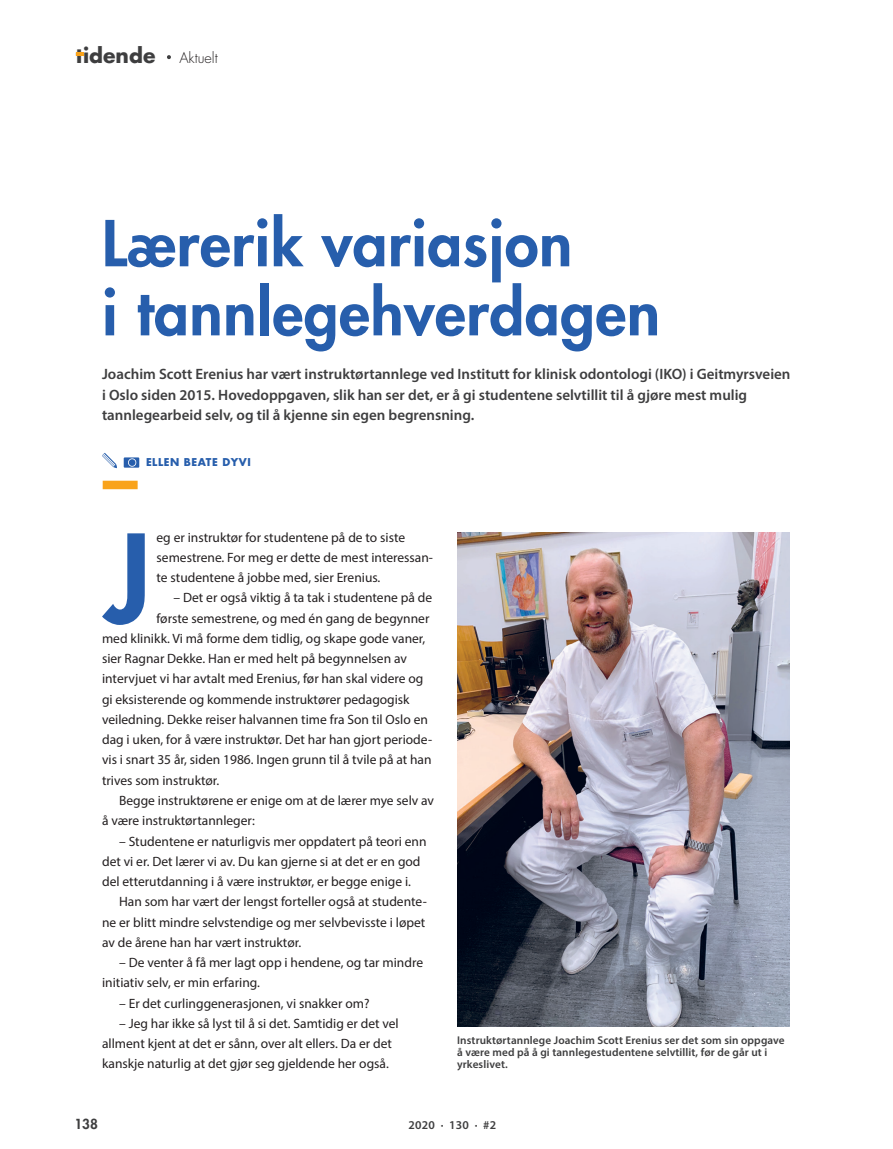
<style>
.page{position:relative;width:893px;height:1149px;background:#fff}
.page>*{position:absolute;margin:0;border:0;box-sizing:border-box;transform-origin:0 0}
.t1{font:800 118.2px "Futura Std";color:#275eac}
.t2{font:800 61.5px/69px "Futura";letter-spacing:.01em;color:#275eac}
.t3{font:700 20.4px "Futura Std";color:#3e3e3f}
.t4{font:600 15px/20.2px "Myriad Pro";color:#3e3e3f}
.t5{font:300 14.4px "Futura Std";color:#231f20}
.t6{font:13.5px/20.2px "Myriad Pro";color:#231f20}
.t7{font:800 13.5px "Futura Std";color:#3e3e3f}
.t8{font:600 12px "Myriad Pro";letter-spacing:.02em;color:#3e3e3f}
.t9{font:600 11.25px/12px "Myriad Pro";letter-spacing:.01em;color:#3e3e3f}
.t10{font:700 10.5px "Futura Std";letter-spacing:.05em;color:#275eac}
</style>
<div class="page">
<svg style="left:167px;top:55px;width:4px;height:4px"></svg>
<svg style="left:76px;top:53px;width:7px;height:3px"></svg>
<div style="left:103px;top:480px;width:35px;height:9px;background:#f9a31b"></div>
<svg style="left:102px;top:452px;width:15px;height:17px"></svg>
<div style="left:124px;top:457px;width:15px;height:10px;background:#275eac"></div>
<svg style="left:128px;top:458px;width:8px;height:8px"></svg>
<img style="left:457px;top:532px;width:333px;height:494px">
<h3 class="t3" style="left:76px;top:42px;width:81px">tidende</h3>
<p class="t5" style="left:179px;top:49px;width:40px">Aktuelt</p>
<h2 class="t2" style="left:102px;top:208px;width:559px">Lærerik variasjon<br>i tannlegehverdagen</h2>
<p class="t4" style="left:102px;top:364px;width:690px">Joachim Scott Erenius har vært instruktørtannlege ved Institutt for klinisk odontologi (IKO) i Geitmyrsveien i Oslo siden 2015. Hovedoppgaven, slik han ser det, er å gi studentene selvtillit til å gjøre mest mulig tannlegearbeid selv, og til å kjenne sin egen begrensning.</p>
<p class="t10" style="left:146px;top:455px;width:106px">ELLEN BEATE DYVI</p>
<h1 class="t1" style="left:105px;top:504px;width:47px">J</h1>
<p class="t6" style="left:157px;top:526px;width:278px">eg er instruktør for studentene på de to siste semestrene. For meg er dette de mest interessan&shy;te studentene å jobbe med, sier Erenius.</p>
<p class="t6" style="left:174px;top:587px;width:260px">– Det er også viktig å ta tak i studentene på de</p>
<p class="t6" style="left:157px;top:607px;width:274px">første semestrene, og med én gang de begynner</p>
<p class="t6" style="left:102px;top:627px;width:325px">med klinikk. Vi må forme dem tidlig, og skape gode vaner,</p>
<p class="t6" style="left:102px;top:648px;width:306px">sier Ragnar Dekke. Han er med helt på begynnelsen av</p>
<p class="t6" style="left:102px;top:668px;width:323px">intervjuet vi har avtalt med Erenius, før han skal videre og</p>
<p class="t6" style="left:102px;top:688px;width:309px">gi eksisterende og kommende instruktører pedagogisk</p>
<p class="t6" style="left:102px;top:708px;width:327px">veiledning. Dekke reiser halvannen time fra Son til Oslo en</p>
<p class="t6" style="left:102px;top:729px;width:332px">dag i uken, for å være instruktør. Det har han gjort periode-</p>
<p class="t6" style="left:102px;top:749px;width:331px">vis i snart 35 år, siden 1986. Ingen grunn til å tvile på at han</p>
<p class="t6" style="left:102px;top:769px;width:119px">trives som instruktør.</p>
<p class="t6" style="left:119px;top:789px;width:317px">Begge instruktørene er enige om at de lærer mye selv av</p>
<p class="t6" style="left:102px;top:810px;width:154px">å være instruktørtannleger:</p>
<p class="t6" style="left:102px;top:830px;width:326px;text-indent:17px">– Studentene er naturligvis mer oppdatert på teori enn det vi er. Det lærer vi av. Du kan gjerne si at det er en god del etterutdanning i å være instruktør, er begge enige i.</p>
<p class="t6" style="left:102px;top:891px;width:326px;text-align:justify;text-indent:17px">Han som har vært der lengst forteller også at studente&shy;ne er blitt mindre selvstendige og mer selvbevisste i løpet av de årene han har vært instruktør.</p>
<p class="t6" style="left:102px;top:951px;width:322px;text-indent:17px">– De venter å få mer lagt opp i hendene, og tar mindre initiativ selv, er min erfaring.</p>
<p class="t6" style="left:119px;top:992px;width:252px">– Er det curlinggenerasjonen, vi snakker om?</p>
<p class="t6" style="left:102px;top:1012px;width:298px;text-indent:17px">– Jeg har ikke så lyst til å si det. Samtidig er det vel allment kjent at det er sånn, over alt ellers. Da er det kanskje naturlig at det gjør seg gjeldende her også.</p>
<p class="t9" style="left:457px;top:1033px;width:329px">Instruktørtannlege Joachim Scott Erenius ser det som sin oppgave å være med på å gi tannlegestudentene selvtillit, før de går ut i yrkeslivet.</p>
<p class="t7" style="left:74px;top:1115px;width:25px">138</p>
<p class="t8" style="left:409px;top:1117px;width:89px">2020 · 130 · #2</p>
</div>
